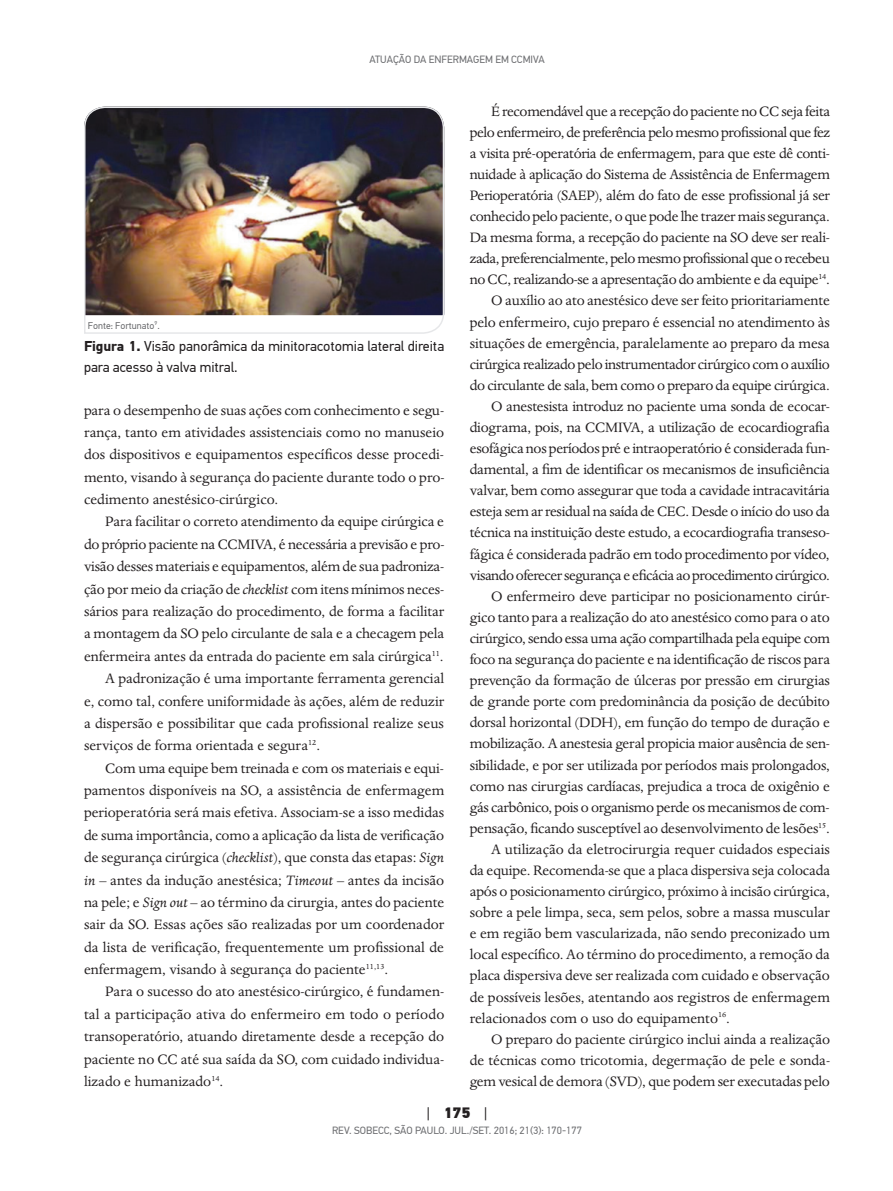
<style>
.page{position:relative;width:893px;height:1191px;background:#fff}
.page>*{position:absolute;margin:0;border:0;box-sizing:border-box;transform-origin:0 0}
.t1{font:15.75px/22.4px "Dante MT Std";letter-spacing:-.01em;color:#231f20;text-align:justify}
.t2{font:15.75px "Dante MT Std";letter-spacing:-.03em;color:#231f20}
.t3{font:15.75px "Dante MT Std";letter-spacing:.01em;color:#231f20}
.t4{font:900 15px "PF Din Text Pro";color:#231f20}
.t5{font:14.25px/21px "PF Din Text Pro";color:#231f20}
.t6{font:10.5px "PF Din Text Pro";color:#6c6d70}
.t7{font:9.75px "PF Din Text Pro";color:#6c6d70}
.s1{font-weight:700}
.s2{font-style:italic}
.s3{font-weight:400}
</style>
<div class="page">
<img style="left:84px;top:106px;width:361px;height:228px">
<p class="t6" style="left:369px;top:53px;width:177px">Atuação da Enfermagem em CCMIVA</p>
<p class="t7" style="left:88px;top:319px;width:73px">Fonte: Fortunato<sup>9</sup>.</p>
<p class="t5" style="left:84px;top:335px;width:362px"><span class="s1">Figura 1.</span> Visão panorâmica da minitoracotomia lateral direita para acesso à valva mitral.</p>
<p class="t1" style="left:84px;top:399px;width:362px">para o desempenho de suas ações com conhecimento e segu&shy;rança, tanto em atividades assistenciais como no manuseio dos dispositivos e equipamentos específicos desse procedi&shy;mento, visando à segurança do paciente durante todo o pro&shy;cedimento anestésico-cirúrgico.</p>
<p class="t1" style="left:105px;top:510px;width:340px">Para facilitar o correto atendimento da equipe cirúrgica e</p>
<p class="t1" style="left:84px;top:533px;width:362px">do próprio paciente na CCMIVA, é necessária a previsão e pro-</p>
<p class="t1" style="left:84px;top:555px;width:362px">visão desses materiais e equipamentos, além de sua padroniza-</p>
<p class="t1" style="left:84px;top:578px;width:362px">ção por meio da criação de <span class="s2">checklist</span> com itens mínimos neces-</p>
<p class="t1" style="left:84px;top:600px;width:362px">sários para realização do procedimento, de forma a facilitar</p>
<p class="t1" style="left:84px;top:622px;width:362px">a montagem da SO pelo circulante de sala e a checagem pela</p>
<p class="t1" style="left:84px;top:645px;width:361px">enfermeira antes da entrada do paciente em sala cirúrgica<sup>11</sup>.</p>
<p class="t1" style="left:105px;top:667px;width:340px">A padronização é uma importante ferramenta gerencial</p>
<p class="t1" style="left:84px;top:689px;width:362px">e, como tal, confere uniformidade às ações, além de reduzir</p>
<p class="t1" style="left:84px;top:712px;width:361px">a dispersão e possibilitar que cada profissional realize seus</p>
<p class="t1" style="left:84px;top:734px;width:238px">serviços de forma orientada e segura<sup>12</sup>.</p>
<p class="t1" style="left:105px;top:757px;width:340px">Com uma equipe bem treinada e com os materiais e equi-</p>
<p class="t1" style="left:84px;top:779px;width:362px">pamentos disponíveis na SO, a assistência de enfermagem</p>
<p class="t1" style="left:84px;top:801px;width:362px">perioperatória será mais efetiva. Associam-se a isso medidas</p>
<p class="t1" style="left:84px;top:824px;width:362px">de suma importância, como a aplicação da lista de verificação</p>
<p class="t1" style="left:84px;top:846px;width:362px">de segurança cirúrgica (<span class="s2">checklist</span>), que consta das etapas: <span class="s2">Sign</span></p>
<p class="t1" style="left:84px;top:868px;width:362px"><span class="s2">in</span> – antes da indução anestésica; <span class="s2">Timeout</span> – antes da incisão</p>
<p class="t1" style="left:84px;top:891px;width:362px">na pele; e <span class="s2">Sign out</span> – ao término da cirurgia, antes do paciente</p>
<p class="t1" style="left:84px;top:913px;width:362px">sair da SO. Essas ações são realizadas por um coordenador</p>
<p class="t1" style="left:84px;top:935px;width:362px">da lista de verificação, frequentemente um profissional de</p>
<p class="t1" style="left:84px;top:958px;width:306px">enfermagem, visando à segurança do paciente<sup>11,13</sup>.</p>
<p class="t1" style="left:105px;top:980px;width:340px">Para o sucesso do ato anestésico-cirúrgico, é fundamen-</p>
<p class="t3" style="left:84px;top:1004px;width:362px">tal a participação ativa do enfermeiro em todo o período</p>
<p class="t1" style="left:84px;top:1025px;width:362px">transoperatório, atuando diretamente desde a recepção do</p>
<p class="t1" style="left:84px;top:1047px;width:362px">paciente no CC até sua saída da SO, com cuidado individua-</p>
<p class="t1" style="left:84px;top:1070px;width:141px">lizado e humanizado<sup>14</sup>.</p>
<p class="t1" style="left:491px;top:100px;width:341px">É recomendável que a recepção do paciente no CC seja feita</p>
<p class="t1" style="left:470px;top:121px;width:362px">pelo enfermeiro, de preferência pelo mesmo profissional que fez</p>
<p class="t1" style="left:470px;top:142px;width:362px">a visita pré-operatória de enfermagem, para que este dê conti-</p>
<p class="t1" style="left:470px;top:163px;width:362px">nuidade à aplicação do Sistema de Assistência de Enfermagem</p>
<p class="t1" style="left:470px;top:184px;width:362px">Perioperatória (SAEP), além do fato de esse profissional já ser</p>
<p class="t1" style="left:470px;top:205px;width:362px">conhecido pelo paciente, o que pode lhe trazer mais segurança.</p>
<p class="t1" style="left:470px;top:226px;width:362px">Da mesma forma, a recepção do paciente na SO deve ser reali-</p>
<p class="t2" style="left:470px;top:249px;width:362px">zada, preferencialmente, pelo mesmo profissional que o recebeu</p>
<p class="t1" style="left:470px;top:268px;width:362px">no CC, realizando-se a apresentação do ambiente e da equipe<sup>14</sup>.</p>
<p class="t1" style="left:491px;top:290px;width:341px">O auxílio ao ato anestésico deve ser feito prioritariamente</p>
<p class="t1" style="left:470px;top:311px;width:362px">pelo enfermeiro, cujo preparo é essencial no atendimento às</p>
<p class="t1" style="left:470px;top:332px;width:362px">situações de emergência, paralelamente ao preparo da mesa</p>
<p class="t1" style="left:470px;top:353px;width:361px">cirúrgica realizado pelo instrumentador cirúrgico com o auxílio</p>
<p class="t1" style="left:470px;top:374px;width:361px">do circulante de sala, bem como o preparo da equipe cirúrgica.</p>
<p class="t1" style="left:491px;top:395px;width:340px">O anestesista introduz no paciente uma sonda de ecocar-</p>
<p class="t1" style="left:470px;top:416px;width:362px">diograma, pois, na CCMIVA, a utilização de ecocardiografia</p>
<p class="t1" style="left:470px;top:437px;width:362px">esofágica nos períodos pré e intraoperatório é considerada fun-</p>
<p class="t1" style="left:470px;top:458px;width:362px">damental, a fim de identificar os mecanismos de insuficiência</p>
<p class="t1" style="left:470px;top:479px;width:362px">valvar, bem como assegurar que toda a cavidade intracavitária</p>
<p class="t1" style="left:470px;top:500px;width:362px">esteja sem ar residual na saída de CEC. Desde o início do uso da</p>
<p class="t1" style="left:470px;top:521px;width:362px">técnica na instituição deste estudo, a ecocardiografia transeso-</p>
<p class="t1" style="left:470px;top:543px;width:361px">fágica é considerada padrão em todo procedimento por vídeo,</p>
<p class="t2" style="left:470px;top:565px;width:362px">visando oferecer segurança e eficácia ao procedimento cirúrgico.</p>
<p class="t1" style="left:491px;top:585px;width:340px">O enfermeiro deve participar no posicionamento cirúr-</p>
<p class="t1" style="left:470px;top:606px;width:361px">gico tanto para a realização do ato anestésico como para o ato</p>
<p class="t1" style="left:470px;top:627px;width:362px">cirúrgico, sendo essa uma ação compartilhada pela equipe com</p>
<p class="t1" style="left:470px;top:648px;width:362px">foco na segurança do paciente e na identificação de riscos para</p>
<p class="t1" style="left:470px;top:669px;width:362px">prevenção da formação de úlceras por pressão em cirurgias</p>
<p class="t1" style="left:470px;top:690px;width:362px">de grande porte com predominância da posição de decúbito</p>
<p class="t1" style="left:470px;top:711px;width:362px">dorsal horizontal (DDH), em função do tempo de duração e</p>
<p class="t1" style="left:470px;top:732px;width:362px">mobilização. A anestesia geral propicia maior ausência de sen-</p>
<p class="t1" style="left:470px;top:753px;width:362px">sibilidade, e por ser utilizada por períodos mais prolongados,</p>
<p class="t1" style="left:470px;top:775px;width:362px">como nas cirurgias cardíacas, prejudica a troca de oxigênio e</p>
<p class="t1" style="left:470px;top:796px;width:361px">gás carbônico, pois o organismo perde os mecanismos de com-</p>
<p class="t1" style="left:470px;top:817px;width:362px">pensação, ficando susceptível ao desenvolvimento de lesões<sup>15</sup>.</p>
<p class="t1" style="left:491px;top:838px;width:340px">A utilização da eletrocirurgia requer cuidados especiais</p>
<p class="t1" style="left:470px;top:859px;width:362px">da equipe. Recomenda-se que a placa dispersiva seja colocada</p>
<p class="t1" style="left:470px;top:880px;width:362px">após o posicionamento cirúrgico, próximo à incisão cirúrgica,</p>
<p class="t1" style="left:470px;top:901px;width:362px">sobre a pele limpa, seca, sem pelos, sobre a massa muscular</p>
<p class="t1" style="left:470px;top:922px;width:362px">e em região bem vascularizada, não sendo preconizado um</p>
<p class="t1" style="left:470px;top:943px;width:362px">local específico. Ao término do procedimento, a remoção da</p>
<p class="t1" style="left:470px;top:964px;width:361px">placa dispersiva deve ser realizada com cuidado e observação</p>
<p class="t1" style="left:470px;top:985px;width:362px">de possíveis lesões, atentando aos registros de enfermagem</p>
<p class="t1" style="left:470px;top:1007px;width:262px">relacionados com o uso do equipamento<sup>16</sup>.</p>
<p class="t1" style="left:491px;top:1028px;width:340px">O preparo do paciente cirúrgico inclui ainda a realização</p>
<p class="t1" style="left:470px;top:1049px;width:362px">de técnicas como tricotomia, degermação de pele e sonda-</p>
<p class="t1" style="left:470px;top:1070px;width:362px">gem vesical de demora (SVD), que podem ser executadas pelo</p>
<p class="t4" style="left:427px;top:1102px;width:62px"><span class="s3">|</span> 175 <span class="s3">|</span></p>
<p class="t6" style="left:332px;top:1124px;width:251px">Rev. SOBECC, São Paulo. JUL./SET. 2016; 21(3): 170-177</p>
</div>
